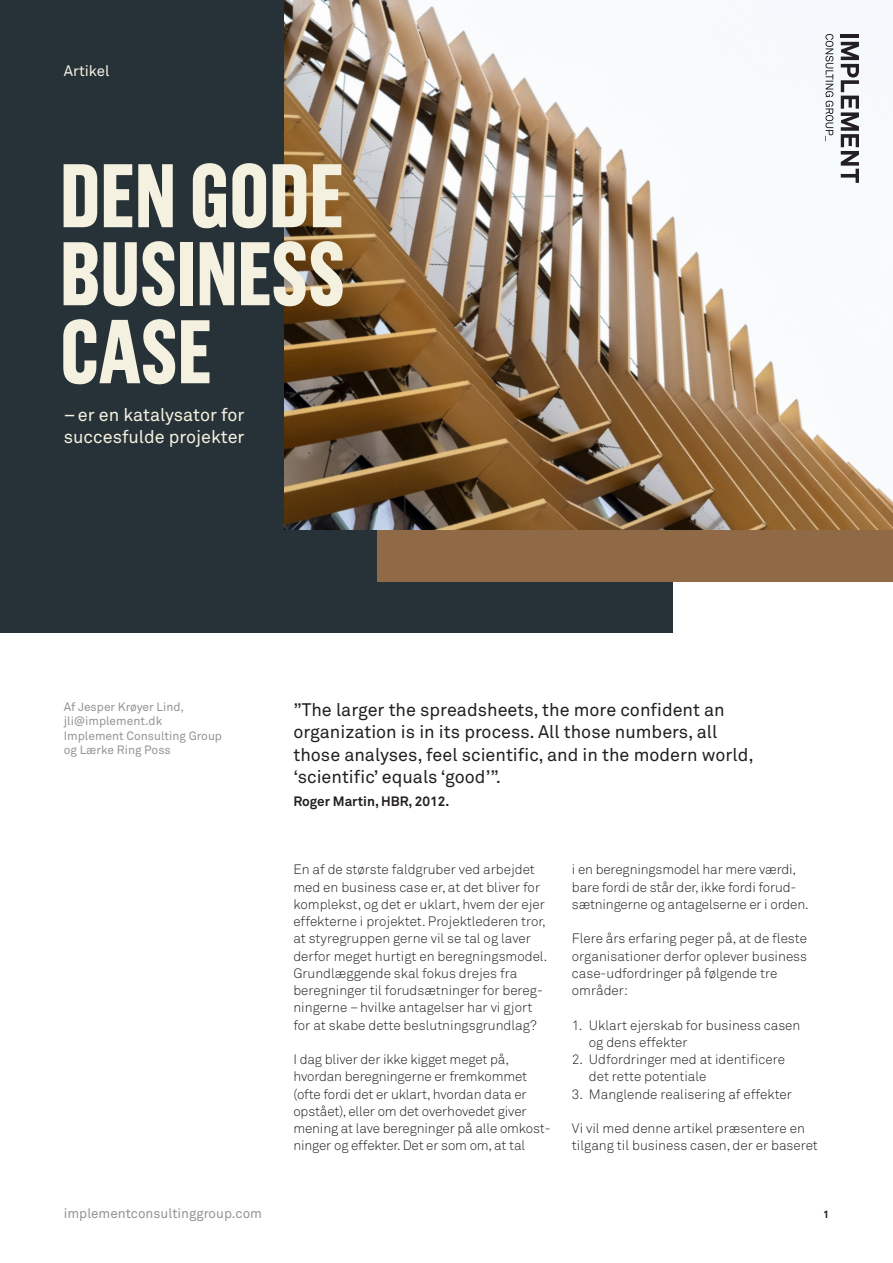
<style>
.page{position:relative;width:893px;height:1263px;background:#fff}
.page>*{position:absolute;margin:0;border:0;box-sizing:border-box;transform-origin:0 0}
.t1{font:700 90px/78px "Grotzec Cond";color:#f4f1e0;text-align:justify}
.Manchet{font:18px/22.5px "Akkurat Pro";color:#231f20}
.Manchet-2{font:18px/22.5px "Akkurat Pro";color:#f4f1e0}
.t2{font:15px "Akkurat Pro";color:#f4f1e0}
.Brødtekst{font:13.5px/17.2px "Akkurat Light Pro";color:#231f20}
.t3{font:13.5px "Akkurat Pro";color:#939598}
.Brødtekst-2{font:700 13.5px "Akkurat Pro";color:#231f20}
.By_forfatter{font:12px/14.4px "Akkurat Pro";color:#939598}
.t4{font:700 10.5px "Akkurat Pro";color:#11171e}
</style>
<div class="page">
<div style="left:0;top:0;width:672px;height:633px;background:#273238"></div>
<div style="left:377px;top:404px;width:516px;height:177px;background:#906946"></div>
<img style="left:285px;top:0;width:608px;height:530px">
<svg style="left:825px;top:34px;width:8px;height:107px"></svg>
<hr style="left:841px;top:34px;width:18px;height:4px;background:#231f20">
<svg style="left:841px;top:42px;width:18px;height:141px"></svg>
<p class="t2" style="left:64px;top:62px;width:47px">Artikel</p>
<h1 class="t1" style="left:60px;top:154px;width:286px">DEN GODE BUSINESS CASE</h1>
<p class="Manchet-2" style="left:64px;top:404px;width:182px">–er en katalysator for succesfulde projekter</p>
<p class="By_forfatter" style="left:64px;top:700px;width:160px">Af Jesper Krøyer Lind, jli@implement.dk<br>Implement Consulting Group og Lærke Ring Poss</p>
<p class="Manchet" style="left:293px;top:699px;width:462px">”The larger the spreadsheets, the more confident an organization is in its process. All those numbers, all those analyses, feel scientific, and in the modern world, ‘scientific’ equals ‘good’”.</p>
<p class="Brødtekst-2" style="left:293px;top:792px;width:158px">Roger Martin, HBR, 2012.</p>
<p class="Brødtekst" style="left:293px;top:861px;width:255px">En af de største faldgruber ved arbejdet med en business case er, at det bliver for komplekst, og det er uklart, hvem der ejer effekterne i projektet. Projektlederen tror, at styregruppen gerne vil se tal og laver derfor meget hurtigt en beregningsmodel.<br>Grundlæggende skal fokus drejes fra beregninger til forudsætninger for bereg&shy;ningerne –hvilke antagelser har vi gjort for at skabe dette beslutningsgrundlag?</p>
<p class="Brødtekst" style="left:293px;top:1051px;width:259px">I dag bliver der ikke kigget meget på, hvordan beregningerne er fremkommet (ofte fordi det er uklart, hvordan data er opstået), eller om det overhovedet giver mening at lave beregninger på alle omkost&shy;ninger og effekter. Det er som om, at tal</p>
<p class="Brødtekst" style="left:572px;top:861px;width:238px">i en beregningsmodel har mere værdi, bare fordi de står der, ikke fordi forud&shy;sætningerne og antagelserne er i orden.</p>
<p class="Brødtekst" style="left:572px;top:930px;width:237px">Flere års erfaring peger på, at de fleste organisationer derfor oplever business case--udfordringer på følgende tre områder:</p>
<p class="Brødtekst" style="left:589px;top:1016px;width:213px;text-indent:-17px">1. Uklart ejerskab for business casen og dens effekter</p>
<p class="Brødtekst" style="left:589px;top:1051px;width:198px;text-indent:-17px">2. Udfordringer med at identificere det rette potentiale</p>
<p class="Brødtekst" style="left:572px;top:1085px;width:222px">3. Manglende realisering af effekter</p>
<p class="Brødtekst" style="left:572px;top:1120px;width:248px">Vi vil med denne artikel præsentere en tilgang til business casen, der er baseret</p>
<p class="t3" style="left:64px;top:1206px;width:200px">implementconsultinggroup.com</p>
<p class="t4" style="left:823px;top:1208px;width:7px">1</p>
</div>
